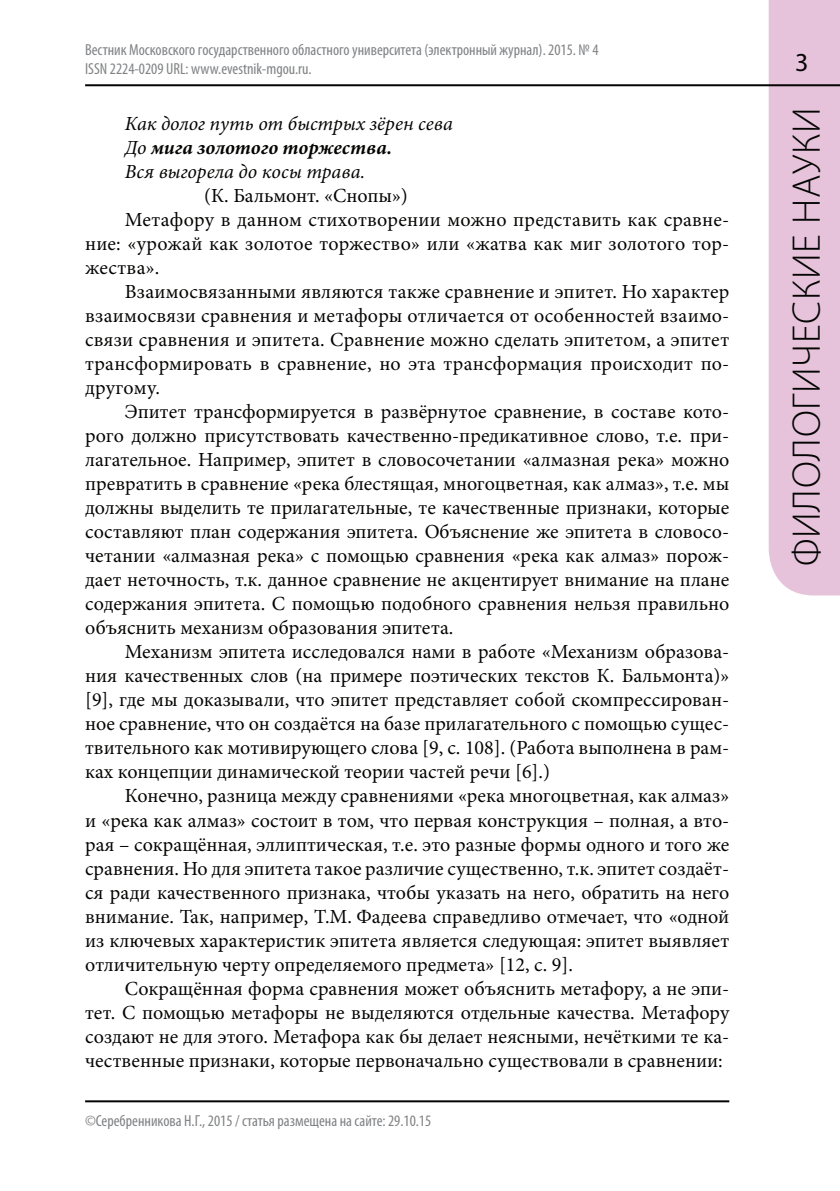
<style>
.page{position:relative;width:840px;height:1191px;background:#fff}
.page>*{position:absolute;margin:0;border:0;box-sizing:border-box;transform-origin:0 0}
.t1{font:300 40px "Myriad Pro";letter-spacing:.02em;color:#040503}
.t2{font:26px "Myriad Pro";color:#040503}
.t3{font:20px "Minion Pro";color:#040503}
.t4{font:italic 20px/24px "Minion Pro";color:#040503}
.t5{font:condensed 16px/19.2px "Myriad Pro";color:#808284}
.s1{font-weight:700}
</style>
<div class="page">
<div style="left:768px;top:0;width:71px;height:595px;background:#e6c3db"></div>
<hr style="left:85px;top:84px;width:754px;height:2px;background:#040503">
<hr style="left:85px;top:1100px;width:644px;height:2px;background:#040503">
<p class="t5" style="left:85px;top:41px;width:514px">Вестник Московского государственного областного университета (электронный журнал). 2015. № 4<br>ISSN 2224-0209 URL: www.evestnik-mgou.ru.</p>
<p class="t4" style="left:125px;top:113px;width:329px">Как долог путь от быстрых зёрен сева<br>До <span class="s1">мига золотого торжества.<br></span>Вся выгорела до косы трава.</p>
<p class="t3" style="left:204px;top:188px;width:205px">(К. Бальмонт. «Снопы»)</p>
<p class="t3" style="left:125px;top:212px;width:605px">Метафору в данном стихотворении можно представить как сравне-</p>
<p class="t3" style="left:85px;top:236px;width:645px">ние: «урожай как золотое торжество» или «жатва как миг золотого тор-</p>
<p class="t3" style="left:85px;top:260px;width:76px">жества».</p>
<p class="t3" style="left:125px;top:284px;width:605px">Взаимосвязанными являются также сравнение и эпитет. Но характер</p>
<p class="t3" style="left:85px;top:308px;width:645px">взаимосвязи сравнения и метафоры отличается от особенностей взаимо-</p>
<p class="t3" style="left:85px;top:332px;width:645px">связи сравнения и эпитета. Сравнение можно сделать эпитетом, а эпитет</p>
<p class="t3" style="left:85px;top:356px;width:645px">трансформировать в сравнение, но эта трансформация происходит по-</p>
<p class="t3" style="left:85px;top:380px;width:76px">другому.</p>
<p class="t3" style="left:125px;top:404px;width:605px">Эпитет трансформируется в развёрнутое сравнение, в составе кото-</p>
<p class="t3" style="left:85px;top:428px;width:645px">рого должно присутствовать качественно-предикативное слово, т.е. при-</p>
<p class="t3" style="left:85px;top:452px;width:645px">лагательное. Например, эпитет в словосочетании «алмазная река» можно</p>
<p class="t3" style="left:85px;top:476px;width:645px">превратить в сравнение «река блестящая, многоцветная, как алмаз», т.е. мы</p>
<p class="t3" style="left:85px;top:500px;width:645px">должны выделить те прилагательные, те качественные признаки, которые</p>
<p class="t3" style="left:85px;top:524px;width:645px">составляют план содержания эпитета. Объяснение же эпитета в словосо-</p>
<p class="t3" style="left:85px;top:548px;width:645px">четании «алмазная река» с помощью сравнения «река как алмаз» порож-</p>
<p class="t3" style="left:85px;top:572px;width:645px">дает неточность, т.к. данное сравнение не акцентирует внимание на плане</p>
<p class="t3" style="left:85px;top:596px;width:645px">содержания эпитета. С помощью подобного сравнения нельзя правильно</p>
<p class="t3" style="left:85px;top:620px;width:369px">объяснить механизм образования эпитета.</p>
<p class="t3" style="left:125px;top:644px;width:605px">Механизм эпитета исследовался нами в работе «Механизм образова-</p>
<p class="t3" style="left:85px;top:668px;width:645px">ния качественных слов (на примере поэтических текстов К. Бальмонта)»</p>
<p class="t3" style="left:85px;top:692px;width:645px">[9], где мы доказывали, что эпитет представляет собой скомпрессирован-</p>
<p class="t3" style="left:85px;top:716px;width:645px">ное сравнение, что он создаётся на базе прилагательного с помощью сущес-</p>
<p class="t3" style="left:85px;top:740px;width:645px">твительного как мотивирующего слова [9, с. 108]. (Работа выполнена в рам-</p>
<p class="t3" style="left:85px;top:764px;width:466px">ках концепции динамической теории частей речи [6].)</p>
<p class="t3" style="left:125px;top:788px;width:605px">Конечно, разница между сравнениями «река многоцветная, как алмаз»</p>
<p class="t3" style="left:85px;top:812px;width:645px">и «река как алмаз» состоит в том, что первая конструкция – полная, а вто-</p>
<p class="t3" style="left:85px;top:836px;width:645px">рая – сокращённая, эллиптическая, т.е. это разные формы одного и того же</p>
<p class="t3" style="left:85px;top:860px;width:645px">сравнения. Но для эпитета такое различие существенно, т.к. эпитет создаёт-</p>
<p class="t3" style="left:85px;top:884px;width:645px">ся ради качественного признака, чтобы указать на него, обратить на него</p>
<p class="t3" style="left:85px;top:908px;width:645px">внимание. Так, например, Т.М. Фадеева справедливо отмечает, что «одной</p>
<p class="t3" style="left:85px;top:932px;width:645px">из ключевых характеристик эпитета является следующая: эпитет выявляет</p>
<p class="t3" style="left:85px;top:956px;width:489px">отличительную черту определяемого предмета» [12, с. 9].</p>
<p class="t3" style="left:125px;top:980px;width:605px">Сокращённая форма сравнения может объяснить метафору, а не эпи-</p>
<p class="t3" style="left:85px;top:1004px;width:645px">тет. С помощью метафоры не выделяются отдельные качества. Метафору</p>
<p class="t3" style="left:85px;top:1028px;width:645px">создают не для этого. Метафора как бы делает неясными, нечёткими те ка-</p>
<p class="t3" style="left:85px;top:1052px;width:639px">чественные признаки, которые первоначально существовали в сравнении:</p>
<p class="t5" style="left:85px;top:1113px;width:347px">©Серебренникова Н.Г., 2015 / статья размещена на сайте: 29.10.15</p>
<h2 class="t2" style="left:794px;top:53px;width:15px">3</h2>
<h1 class="t1" style="left:790px;top:566px;width:460px;rotate:-90deg">ФИЛОЛОГИЧЕСКИЕ НАУКИ</h1>
</div>
